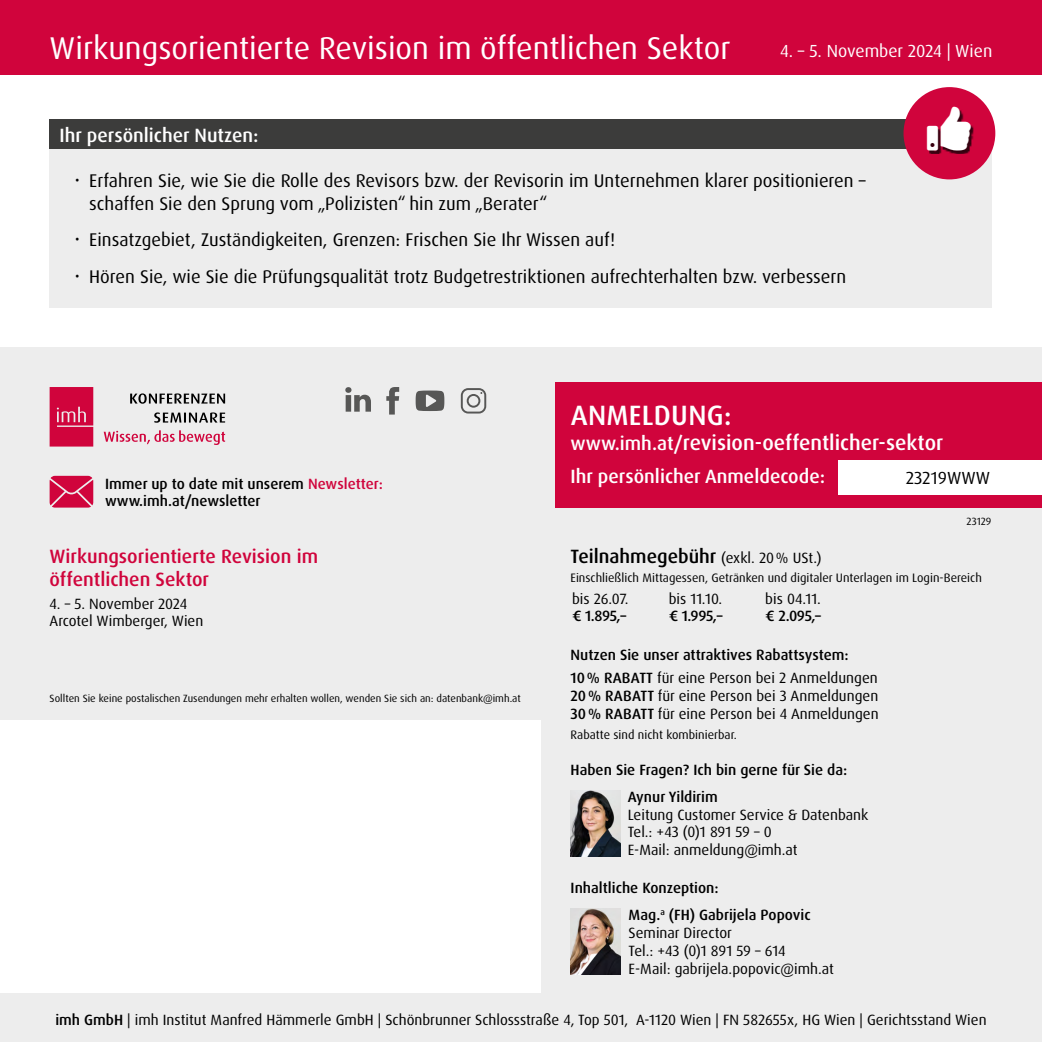
<style>
.page{position:relative;width:1042px;height:1042px;background:#fff}
.page>*{position:absolute;margin:0;border:0;box-sizing:border-box;transform-origin:0 0}
.t1{font:43.75px "Font Awesome 5 Free Solid";color:#fff}
.t2{font:31.5px "Dax Pro";color:#fff}
.t3{font:500 28px "Dax Pro";letter-spacing:.01em;color:#fff}
.t4{font:500 21px "Dax Pro";color:#fff}
.t5{font:500 19.25px "Dax Pro";color:#fff}
.t6{font:500 19.25px/23.1px "Dax Pro";color:#d0043c}
.t7{font:500 19.25px "Dax Pro";color:#000}
.t8{font:18.38px/22.1px "Dax Pro";color:#000}
.t9{font:17.5px "Dax Pro";color:#fff}
.t10{font:17.5px "Dax Pro";color:#000}
.t11{font:14.88px/17.8px "Dax Pro";color:#000}
.t12{font:500 14.88px/17.8px "Dax Pro";color:#000}
.t13{font:12.25px "Dax Pro";color:#000}
.t14{font:10.5px "Dax Pro";color:#000}
.s1{color:#d0043c}
.s2{font-size:19.25px}
.s3{font-weight:400;font-size:14.88px}
.s4{font-weight:400}
.s5{font-weight:500}
</style>
<div class="page">
<div style="left:0;top:347px;width:1042px;height:695px;background:#ededed"></div>
<div style="left:0;top:720px;width:541px;height:272px;background:#fff"></div>
<svg style="left:50px;top:387px;width:43px;height:59px;background:#d21448"></svg>
<svg style="left:154px;top:412px;width:71px;height:11px"></svg>
<svg style="left:130px;top:393px;width:95px;height:11px"></svg>
<svg style="left:104px;top:430px;width:121px;height:15px"></svg>
<svg style="left:50px;top:476px;width:43px;height:31px"></svg>
<div style="left:556px;top:382px;width:486px;height:125px;background:#d0043c"></div>
<div style="left:838px;top:460px;width:204px;height:35px;background:#fff"></div>
<div style="left:0;top:0;width:1042px;height:74px;background:#d0043c"></div>
<img style="left:570px;top:790px;width:50px;height:66px">
<img style="left:570px;top:908px;width:50px;height:67px">
<svg style="left:345px;top:387px;width:26px;height:25px"></svg>
<svg style="left:386px;top:387px;width:13px;height:27px"></svg>
<svg style="left:416px;top:390px;width:28px;height:21px"></svg>
<svg style="left:461px;top:388px;width:25px;height:25px"></svg>
<div style="left:50px;top:149px;width:942px;height:159px;background:#ededed"></div>
<div style="left:50px;top:119px;width:942px;height:30px;background:#3c3c3b"></div>
<div style="left:903px;top:87px;width:92px;height:92px;background:#d0043c;border-radius:50%"></div>
<div style="left:929px;top:109px;width:44px;height:44px;background:#000;opacity:.75"></div>
<svg style="left:929px;top:109px;width:42px;height:42px"></svg>
<h2 class="t2" style="left:50px;top:28px;width:682px">Wirkungsorientierte Revision im öffentlichen Sektor</h2>
<p class="t9" style="left:780px;top:39px;width:214px">4. – 5. November 2024 | Wien</p>
<p class="t5" style="left:60px;top:122px;width:201px">Ihr persönlicher Nutzen:</p>
<p class="t8" style="left:89px;top:170px;width:778px">Erfahren Sie, wie Sie die Rolle des Revisors bzw. der Revisorin im Unternehmen klarer positionieren – schaffen Sie den Sprung vom „Polizisten“ hin zum „Berater“</p>
<p class="t8" style="left:89px;top:222px;width:758px;line-height:36.9px">Einsatzgebiet, Zuständigkeiten, Grenzen: Frischen Sie Ihr Wissen auf!<br>Hören Sie, wie Sie die Prüfungsqualität trotz Budgetrestriktionen aufrechterhalten bzw. verbessern</p>
<h1 class="t1" style="left:927px;top:107px;width:45px">◆▲◆</h1>
<p class="t12" style="left:105px;top:475px;width:279px">Immer up to date mit unserem <span class="s1">Newsletter: </span>www.imh.at/newsletter</p>
<p class="t6" style="left:50px;top:544px;width:270px">Wirkungsorientierte Revision im öffentlichen Sektor</p>
<p class="t11" style="left:50px;top:594px;width:155px">4. – 5. November 2024<br>Arcotel Wimberger, Wien</p>
<p class="t14" style="left:50px;top:692px;width:473px">Sollten Sie keine postalischen Zusendungen mehr erhalten wollen, wenden Sie sich an: datenbank@imh.at</p>
<h3 class="t3" style="left:571px;top:397px;width:162px">ANMELDUNG:</h3>
<h3 class="t4" style="left:570px;top:429px;width:374px"><span class="s2">www.imh.at/</span>revision-oeffentlicher-sektor</h3>
<p class="t5" style="left:570px;top:464px;width:256px">Ihr persönlicher Anmeldecode:</p>
<p class="t10" style="left:905px;top:467px;width:86px">23219WWW</p>
<p class="t14" style="left:966px;top:515px;width:26px">23129</p>
<p class="t7" style="left:570px;top:543px;width:253px">Teilnahmegebühr <span class="s3">(exkl. 20% USt.)</span></p>
<p class="t13" style="left:570px;top:570px;width:413px">Einschließlich Mittagessen, Getränken und digitaler Unterlagen im Login-Bereich</p>
<p class="t11" style="left:572px;top:590px;width:58px">bis 26.07.</p>
<p class="t11" style="left:669px;top:590px;width:55px">bis 11.10.</p>
<p class="t11" style="left:765px;top:590px;width:57px">bis 04.11.</p>
<p class="t12" style="left:572px;top:607px;width:56px">€ 1.895,–</p>
<p class="t12" style="left:669px;top:607px;width:55px">€ 1.995,–</p>
<p class="t12" style="left:765px;top:607px;width:57px">€ 2.095,–</p>
<p class="t12" style="left:570px;top:644px;width:309px;line-height:22.8px">Nutzen Sie unser attraktives Rabattsystem:<br>10% RABATT <span class="s4">für eine Person bei 2 Anmeldungen</span></p>
<p class="t11" style="left:570px;top:687px;width:310px"><span class="s5">20% RABATT</span> für eine Person bei 3 Anmeldungen<br><span class="s5">30% RABATT</span> für eine Person bei 4 Anmeldungen</p>
<p class="t13" style="left:570px;top:726px;width:168px">Rabatte sind nicht kombinierbar.</p>
<p class="t12" style="left:628px;top:757px;width:221px;line-height:26.2px;text-indent:-57px">Haben Sie Fragen? Ich bin gerne für Sie da:<br>Aynur Yildirim</p>
<p class="t11" style="left:628px;top:805px;width:242px">Leitung Customer Service &amp; Datenbank<br>Tel.: +43 (0)1 891 59 – 0<br>E-Mail: anmeldung@imh.at</p>
<p class="t12" style="left:628px;top:875px;width:183px;line-height:26.9px;text-indent:-58px">Inhaltliche Konzeption:<br>Mag.<sup>a</sup> (FH) Gabrijela Popovic</p>
<p class="t11" style="left:628px;top:924px;width:207px">Seminar Director<br>Tel.: +43 (0)1 891 59 – 614<br>E-Mail: gabrijela.popovic@imh.at</p>
<p class="t11" style="left:55px;top:1011px;width:933px"><span class="s5">imh GmbH</span> | imh Institut Manfred Hämmerle GmbH | Schönbrunner Schlossstraße 4, Top 501, A-1120 Wien | FN 582655x, HG Wien | Gerichtsstand Wien</p>
</div>
